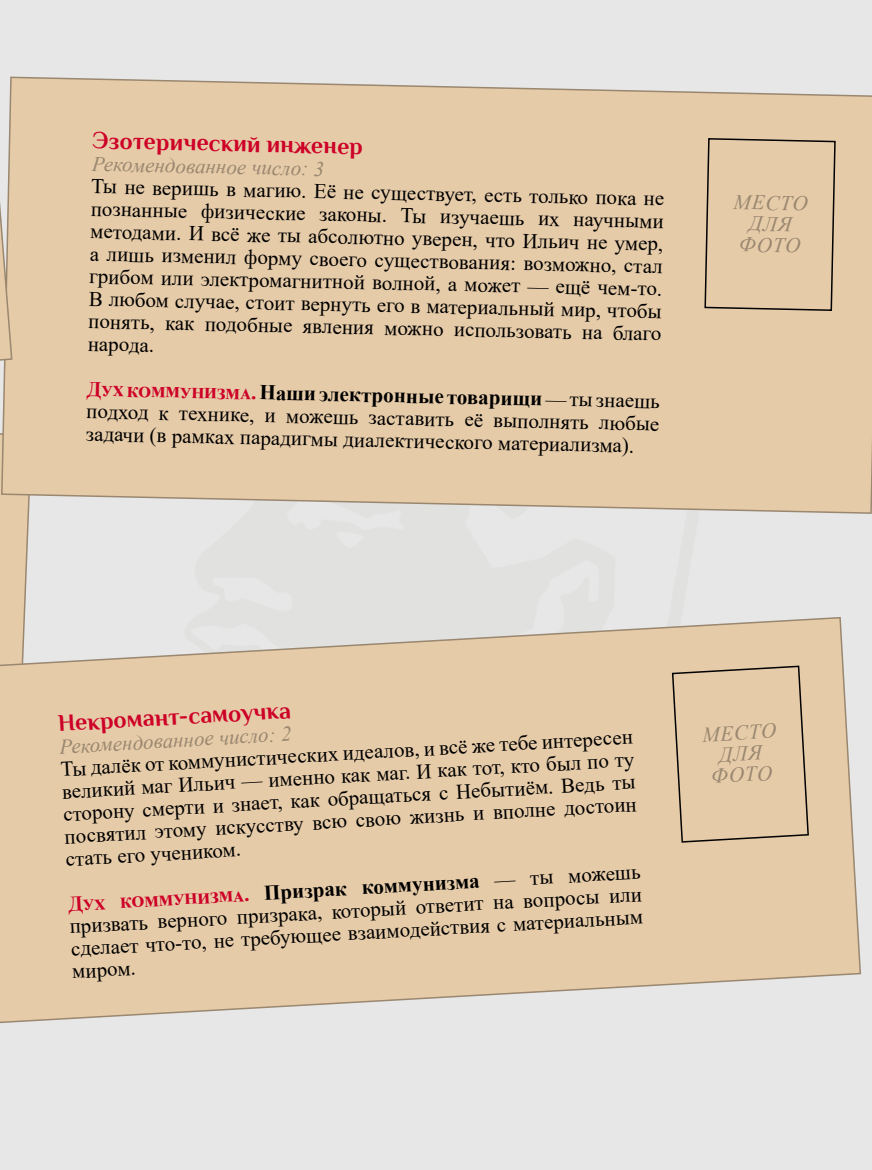
<style>
.page{position:relative;width:872px;height:1170px;background:#fff}
.page>*{position:absolute;margin:0;border:0;box-sizing:border-box;transform-origin:0 0}
.t1{font:700 24px "Philosopher";color:#cd0027}
.t2{font:21px/22.4px "Times New Roman";color:#000;text-align:justify}
.t3{font:italic 21px/21px "Times New Roman";color:#998770;text-align:center}
.s1{font-weight:700;color:#cd0027}
.s2{font-weight:700}
</style>
<div class="page">
<svg style="left:0;top:616px;width:862px;height:408px;background:#e5ceb0"></svg>
<div style="left:671px;top:664px;width:138px;height:179px;background:#e6cba8"></div>
<div style="left:33px;top:76px;width:839px;height:438px;background:#e6cba8"></div>
<div style="left:703px;top:137px;width:133px;height:175px;background:#e6cba8"></div>
<svg style="left:0;top:42px;width:33px;height:763px;background:#e2ccaf"></svg>
<p class="t1" style="left:93px;top:125px;width:272px;rotate:1deg">Эзотерический инженер</p>
<p class="t3" style="left:92px;top:153px;width:234px;rotate:1deg">Рекомендованное число: 3</p>
<p class="t2" style="left:91px;top:176px;width:575px;rotate:1deg">Ты не веришь в магию. Её не существует, есть только пока не познанные физические законы. Ты изучаешь их научными методами. И всё же ты абсолютно уверен, что Ильич не умер, а лишь изменил форму своего существования: возможно, стал грибом или электромагнитной волной, а может — ещё чем-то.<br>В любом случае, стоит вернуть его в материальный мир, чтобы понять, как подобные явления можно использовать на благо народа.</p>
<p class="t2" style="left:87px;top:378px;width:575px;rotate:1deg"><span class="s1">Дух коммунизма.</span><span class="s2">Наши электронные товарищи</span> — ты знаешь подход к технике, и можешь заставить её выполнять любые задачи (в рамках парадигмы диалектического материализма).</p>
<p class="t3" style="left:734px;top:191px;width:76px;rotate:1deg">МЕСТО<br>ДЛЯ<br>ФОТО</p>
<p class="t1" style="left:57px;top:706px;width:235px;rotate:-3deg">Некромант-самоучка</p>
<p class="t3" style="left:59px;top:735px;width:234px;rotate:-3deg">Рекомендованное число: 2</p>
<p class="t2" style="left:60px;top:755px;width:575px;rotate:-3deg">Ты далёк от коммунистических идеалов, и всё же тебе интересен великий маг Ильич — именно как маг. И как тот, кто был по ту сторону смерти и знает, как обращаться с Небытиём. Ведь ты посвятил этому искусству всю свою жизнь и вполне достоин стать его учеником.</p>
<p class="t2" style="left:68px;top:890px;width:575px;line-height:23px;rotate:-3deg"><span class="s1">Дух коммунизма.</span> <span class="s2">Призрак коммунизма</span> — ты можешь призвать верного призрака, который ответит на вопросы или сделает что-то, не требующее взаимодействия с материальным миром.</p>
<p class="t3" style="left:702px;top:723px;width:76px;rotate:-3deg">МЕСТО<br>ДЛЯ<br>ФОТО</p>
</div>
